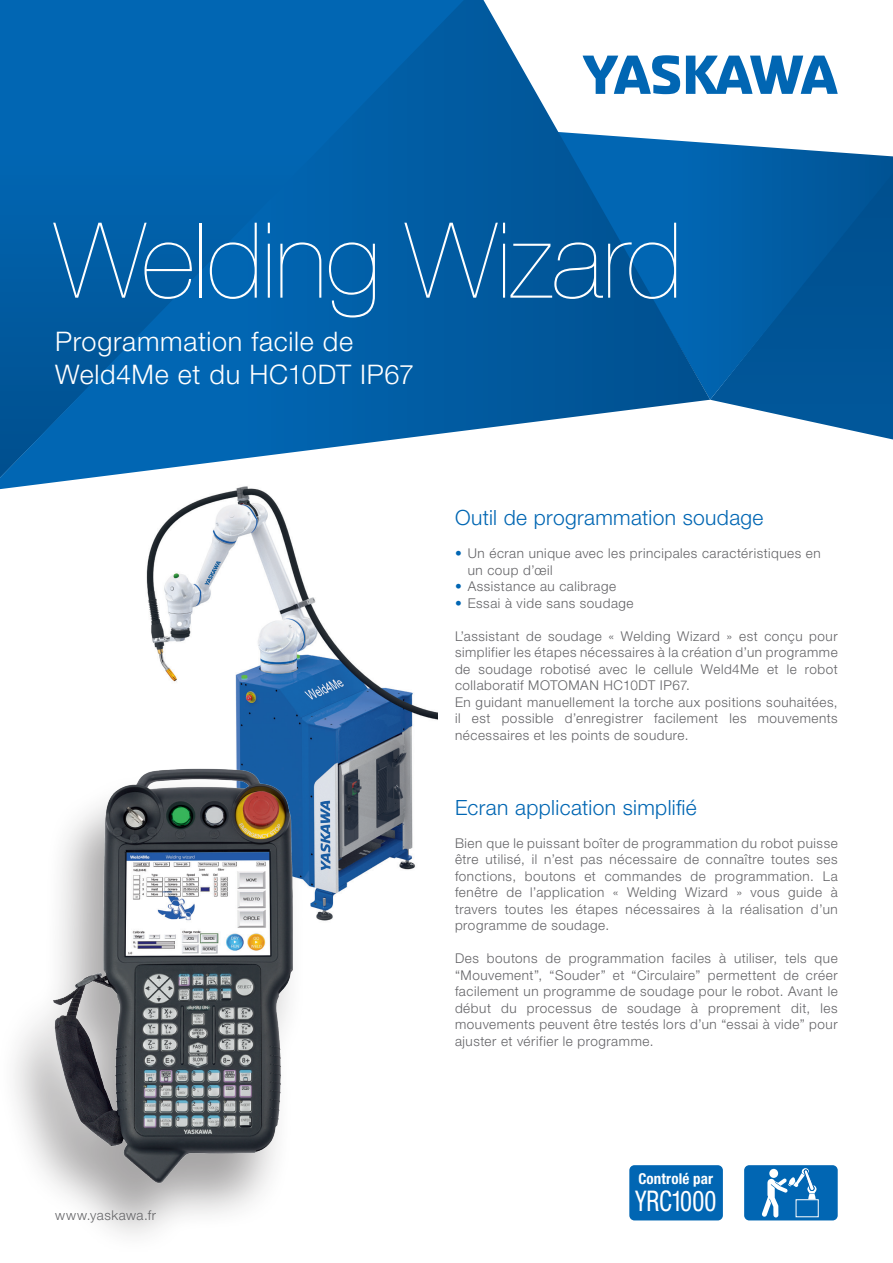
<style>
.page{position:relative;width:893px;height:1263px;background:#fff}
.page>*{position:absolute;margin:0;border:0;box-sizing:border-box;transform-origin:0 0}
.t1{font:200 105px "Helvetica Neue LT Pro";letter-spacing:-.01em;color:#fff}
.t2{font:condensed 28.5px "Helvetica Neue LT Pro";letter-spacing:-.01em;color:#fff;scale:.87 1}
.t3{font:300 27px "Helvetica Neue LT Pro";letter-spacing:.025em;color:#fff}
.Flyer_Grundtext_mit{font:300 21px "Helvetica Neue LT Pro";letter-spacing:.015em;color:#0166b3}
.Flyer_Grundtext{font:300 21px "Helvetica Neue LT Pro";letter-spacing:.015em;color:#0166b3}
.t4{font:700 condensed 15px "Helvetica Neue LT Pro";letter-spacing:.01em;color:#fff}
.Flyer_Grundtext-2{font:300 13.5px/16.5px "Helvetica Neue LT Pro";letter-spacing:.04em;color:#636366;text-align:justify}
.Flyer_Grundtext_mit-2{font:300 13.5px/16.5px "Helvetica Neue LT Pro";letter-spacing:.04em;color:#636366}
.s1{color:#0166b3}
</style>
<div class="page">
<svg style="left:712px;top:400px;width:181px;height:39px"></svg>
<svg style="left:710px;top:156px;width:183px;height:244px;background:#00589d"></svg>
<svg style="left:0;top:0;width:710px;height:489px;background:#176eb0"></svg>
<div style="left:744px;top:1165px;width:94px;height:55px;background:#0166b3;border-radius:5px"></div>
<svg style="left:762px;top:1168px;width:54px;height:49px"></svg>
<div style="left:629px;top:1165px;width:94px;height:55px;background:#0166b3;border-radius:5px"></div>
<img style="left:132px;top:476px;width:306px;height:445px">
<div style="left:0;top:771px;width:306px;height:486px;background:#231f20;opacity:.4"></div>
<img style="left:48px;top:761px;width:252px;height:429px">
<svg style="left:483px;top:0;width:404px;height:156px"></svg>
<svg style="left:583px;top:55px;width:97px;height:39px"></svg>
<svg style="left:686px;top:56px;width:152px;height:38px"></svg>
<p class="t1" style="left:54px;top:200px;width:630px">Welding Wizard</p>
<p class="t3" style="left:55px;top:325px;width:299px">Programmation facile de</p>
<p class="t3" style="left:55px;top:358px;width:361px">Weld4Me et du HC10DT IP67</p>
<p class="Flyer_Grundtext-2" style="left:55px;top:1207px;width:102px">www.yaskawa.fr</p>
<p class="Flyer_Grundtext_mit" style="left:455px;top:505px;width:310px">Outil de programmation soudage</p>
<p class="Flyer_Grundtext_mit-2" style="left:468px;top:545px;width:355px;text-indent:-13px"><span class="s1">•</span> Un écran unique avec les principales caractéristiques en un coup d’œil</p>
<p class="Flyer_Grundtext_mit-2" style="left:455px;top:578px;width:163px"><span class="s1">•</span> Assistance au calibrage</p>
<p class="Flyer_Grundtext_mit-2" style="left:455px;top:594px;width:180px"><span class="s1">•</span> Essai à vide sans soudage</p>
<p class="Flyer_Grundtext-2" style="left:455px;top:627px;width:384px">L’assistant de soudage « Welding Wizard » est conçu pour simplifier les étapes nécessaires à la création d’un programme de soudage robotisé avec le cellule Weld4Me et le robot collaboratif MOTOMAN HC10DT IP67.</p>
<p class="Flyer_Grundtext-2" style="left:455px;top:693px;width:384px">En guidant manuellement la torche aux positions souhaitées, il est possible d’enregistrer facilement les mouvements nécessaires et les points de soudure.</p>
<p class="Flyer_Grundtext" style="left:455px;top:794px;width:243px">Ecran application simplifié</p>
<p class="Flyer_Grundtext-2" style="left:455px;top:834px;width:384px">Bien que le puissant boîter de programmation du robot puisse être utilisé, il n’est pas nécessaire de connaître toutes ses fonctions, boutons et commandes de programmation. La fenêtre de l’application « Welding Wizard » vous guide à travers toutes les étapes nécessaires à la réalisation d’un programme de soudage.</p>
<p class="Flyer_Grundtext-2" style="left:455px;top:950px;width:384px">Des boutons de programmation faciles à utiliser, tels que “Mouvement”, “Souder” et “Circulaire” permettent de créer facilement un programme de soudage pour le robot. Avant le début du processus de soudage à proprement dit, les mouvements peuvent être testés lors d’un “essai à vide” pour ajuster et vérifier le programme.</p>
<p class="t4" style="left:638px;top:1170px;width:76px">Controlé par</p>
<p class="t2" style="left:635px;top:1185px;width:95px">YRC1000</p>
</div>
